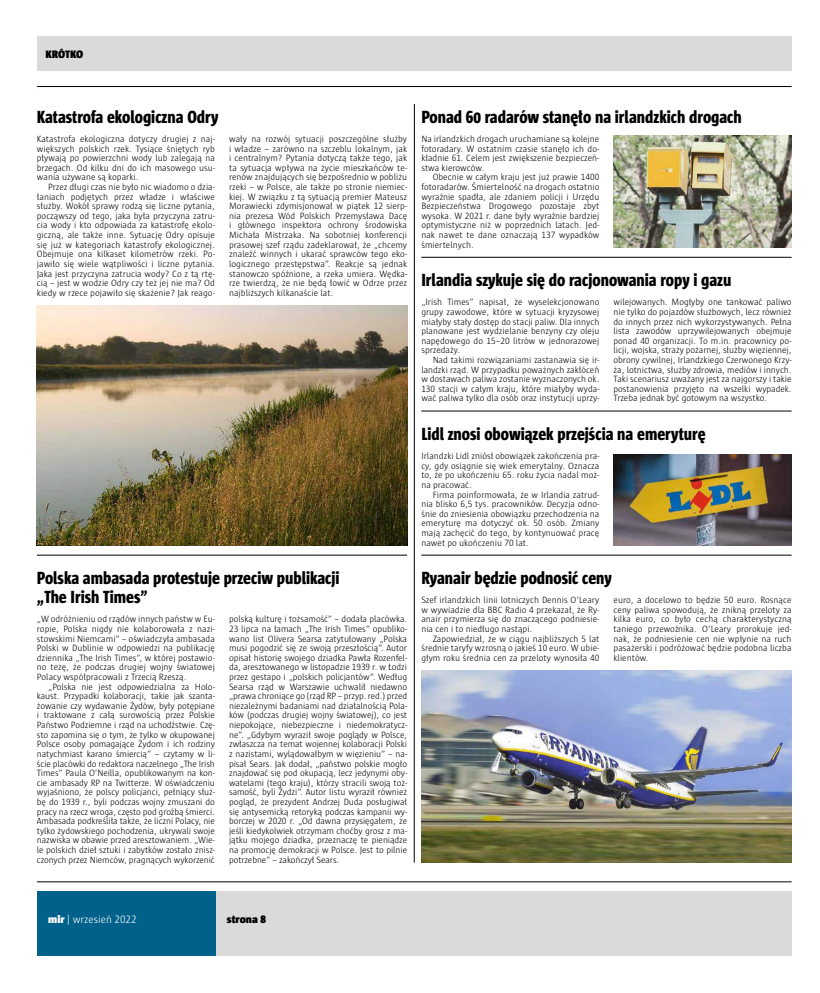
<style>
.page{position:relative;width:820px;height:993px;background:#fff}
.page>*{position:absolute;margin:0;border:0;box-sizing:border-box;transform-origin:0 0}
.t1{font:800 condensed 18px/19.2px "Sun";color:#000}
.t2{font:300 11px "Sun";color:#fff}
.t3{font:900 11px "Sun";letter-spacing:-.005em;color:#000}
.t4{font:300 9.3px/9.6px "Sun";color:#000;text-align:justify}
.s1{font-weight:900}
</style>
<div class="page">
<hr style="left:37px;top:86px;width:754px;height:1px;background:#000">
<hr style="left:37px;top:881px;width:754px;height:1px;background:#000">
<div style="left:37px;top:891px;width:178px;height:64px;background:#00628b"></div>
<div style="left:215px;top:891px;width:576px;height:64px;background:#dadada"></div>
<div style="left:37px;top:37px;width:754px;height:34px;background:#dadada"></div>
<img style="left:37px;top:305px;width:370px;height:240px">
<hr style="left:37px;top:554px;width:370px;height:1px;background:#000">
<hr style="left:414px;top:103px;width:1px;height:759px;background:#000">
<img style="left:613px;top:135px;width:178px;height:112px">
<hr style="left:421px;top:257px;width:370px;height:1px;background:#000">
<hr style="left:421px;top:410px;width:370px;height:1px;background:#000">
<img style="left:613px;top:454px;width:178px;height:91px">
<hr style="left:421px;top:554px;width:370px;height:1px;background:#000">
<img style="left:421px;top:670px;width:370px;height:192px">
<p class="t3" style="left:45px;top:48px;width:39px">KRÓTKO</p>
<h1 class="t1" style="left:37px;top:107px;width:183px">Katastrofa ekologiczna Odry</h1>
<p class="t4" style="left:37px;top:134px;width:179px">Katastrofa ekologiczna dotyczy drugiej z naj&shy;większych polskich rzek. Tysiące śniętych ryb pływają po powierzchni wody lub zalegają na brzegach. Od kilku dni do ich masowego usu&shy;wania używane są koparki.</p>
<p class="t4" style="left:37px;top:182px;width:179px;text-indent:11px">Przez długi czas nie było nic wiadomo o dzia&shy;łaniach podjętych przez władze i właściwe służby. Wokół sprawy rodzą się liczne pytania, począwszy od tego, jaka była przyczyna zatru&shy;cia wody i kto odpowiada za katastrofę ekolo&shy;giczną, ale także inne. Sytuację Odry opisuje się już w kategoriach katastrofy ekologicznej.<br>Obejmuje ona kilkaset kilometrów rzeki. Po&shy;jawiło się wiele wątpliwości i liczne pytania.<br>Jaka jest przyczyna zatrucia wody? Co z tą rtę&shy;cią – jest w wodzie Odry czy też jej nie ma? Od kiedy w rzece pojawiło się skażenie? Jak reago-</p>
<p class="t4" style="left:229px;top:134px;width:179px">wały na rozwój sytuacji poszczególne służby i władze – zarówno na szczeblu lokalnym, jak i centralnym? Pytania dotyczą także tego, jak ta sytuacja wpływa na życie mieszkańców te&shy;renów znajdujących się bezpośrednio w pobliżu rzeki – w Polsce, ale także po stronie niemiec&shy;kiej. W związku z tą sytuacją premier Mateusz Morawiecki zdymisjonował w piątek 12 sierp&shy;nia prezesa Wód Polskich Przemysława Dacę i głównego inspektora ochrony środowiska Michała Mistrzaka. Na sobotniej konferencji prasowej szef rządu zadeklarował, że „chcemy znaleźć winnych i ukarać sprawców tego eko&shy;logicznego przestępstwa”. Reakcje są jednak stanowczo spóźnione, a rzeka umiera. Wędka&shy;rze twierdzą, że nie będą łowić w Odrze przez najbliższych kilkanaście lat.</p>
<h1 class="t1" style="left:37px;top:568px;width:304px">Polska ambasada protestuje przeciw publikacji „The Irish Times”</h1>
<p class="t4" style="left:37px;top:614px;width:179px">„W odróżnieniu od rządów innych państw w Eu&shy;ropie, Polska nigdy nie kolaborowała z nazi&shy;stowskimi Niemcami” – oświadczyła ambasada Polski w Dublinie w odpowiedzi na publikację dziennika „The Irish Times”, w której postawio&shy;no tezę, że podczas drugiej wojny światowej Polacy współpracowali z Trzecią Rzeszą.</p>
<p class="t4" style="left:37px;top:681px;width:179px;text-indent:11px">„Polska nie jest odpowiedzialna za Holo&shy;kaust. Przypadki kolaboracji, takie jak szanta&shy;żowanie czy wydawanie Żydów, były potępiane i traktowane z całą surowością przez Polskie Państwo Podziemne i rząd na uchodźstwie. Czę&shy;sto zapomina się o tym, że tylko w okupowanej Polsce osoby pomagające Żydom i ich rodziny natychmiast karano śmiercią” – czytamy w li&shy;ście placówki do redaktora naczelnego „The Irish Times” Paula O’Neilla, opublikowanym na kon&shy;cie ambasady RP na Twitterze. W oświadczeniu wyjaśniono, że polscy policjanci, pełniący służ&shy;bę do 1939 r., byli podczas wojny zmuszani do pracy na rzecz wroga, często pod groźbą śmierci.<br>Ambasada podkreśliła także, że liczni Polacy, nie tylko żydowskiego pochodzenia, ukrywali swoje nazwiska w obawie przed aresztowaniem. „Wie&shy;le polskich dzieł sztuki i zabytków zostało znisz&shy;czonych przez Niemców, pragnących wykorzenić</p>
<p class="t4" style="left:229px;top:614px;width:179px">polską kulturę i tożsamość” – dodała placówka.<br>23 lipca na łamach „The Irish Times” opubliko&shy;wano list Olivera Searsa zatytułowany „Polska musi pogodzić się ze swoją przeszłością”. Autor opisał historię swojego dziadka Pawła Rozenfel&shy;da, aresztowanego w listopadzie 1939 r. w Łodzi przez gestapo i „polskich policjantów”. Według Searsa rząd w Warszawie uchwalił niedawno „prawa chroniące go (rząd RP – przyp. red.) przed niezależnymi badaniami nad działalnością Pola&shy;ków (podczas drugiej wojny światowej), co jest niepokojące, niebezpieczne i niedemokratycz&shy;ne”. „Gdybym wyraził swoje poglądy w Polsce, zwłaszcza na temat wojennej kolaboracji Polski z nazistami, wylądowałbym w więzieniu” – na&shy;pisał Sears. Jak dodał, „państwo polskie mogło znajdować się pod okupacją, lecz jedynymi oby&shy;watelami (tego kraju), którzy stracili swoją toż&shy;samość, byli Żydzi”. Autor listu wyraził również pogląd, że prezydent Andrzej Duda posługiwał się antysemicką retoryką podczas kampanii wy&shy;borczej w 2020 r. „Od dawna przysięgałem, że jeśli kiedykolwiek otrzymam choćby grosz z ma&shy;jątku mojego dziadka, przeznaczę te pieniądze na promocję demokracji w Polsce. Jest to pilnie potrzebne” – zakończył Sears.</p>
<h1 class="t1" style="left:421px;top:107px;width:322px">Ponad 60 radarów stanęło na irlandzkich drogach</h1>
<p class="t4" style="left:421px;top:134px;width:179px">Na irlandzkich drogach uruchamiane są kolejne fotoradary. W ostatnim czasie stanęło ich do&shy;kładnie 61. Celem jest zwiększenie bezpieczeń&shy;stwa kierowców.</p>
<p class="t4" style="left:421px;top:172px;width:179px;text-indent:11px">Obecnie w całym kraju jest już prawie 1400 fotoradarów. Śmiertelność na drogach ostatnio wyraźnie spadła, ale zdaniem policji i Urzędu Bezpieczeństwa Drogowego pozostaje zbyt wysoka. W 2021 r. dane były wyraźnie bardziej optymistyczne niż w poprzednich latach. Jed&shy;nak nawet te dane oznaczają 137 wypadków śmiertelnych.</p>
<h1 class="t1" style="left:421px;top:270px;width:311px">Irlandia szykuje się do racjonowania ropy i gazu</h1>
<p class="t4" style="left:421px;top:297px;width:179px">„Irish Times” napisał, że wyselekcjonowano grupy zawodowe, które w sytuacji kryzysowej miałyby stały dostęp do stacji paliw. Dla innych planowane jest wydzielanie benzyny czy oleju napędowego do 15–20 litrów w jednorazowej sprzedaży.</p>
<p class="t4" style="left:421px;top:355px;width:179px;text-indent:11px">Nad takimi rozwiązaniami zastanawia się ir&shy;landzki rząd. W przypadku poważnych zakłóceń w dostawach paliwa zostanie wyznaczonych ok.<br>130 stacji w całym kraju, które miałyby wyda&shy;wać paliwa tylko dla osób oraz instytucji uprzy-</p>
<p class="t4" style="left:613px;top:297px;width:179px">wilejowanych. Mogłyby one tankować paliwo nie tylko do pojazdów służbowych, lecz również do innych przez nich wykorzystywanych. Pełna lista zawodów uprzywilejowanych obejmuje ponad 40 organizacji. To m.in. pracownicy po&shy;licji, wojska, straży pożarnej, służby więziennej, obrony cywilnej, Irlandzkiego Czerwonego Krzy&shy;ża, lotnictwa, służby zdrowia, mediów i innych.<br>Taki scenariusz uważany jest za najgorszy i takie postanowienia przyjęto na wszelki wypadek.<br>Trzeba jednak być gotowym na wszystko.</p>
<h1 class="t1" style="left:421px;top:424px;width:285px">Lidl znosi obowiązek przejścia na emeryturę</h1>
<p class="t4" style="left:421px;top:451px;width:179px">Irlandzki Lidl zniósł obowiązek zakończenia pra&shy;cy, gdy osiągnie się wiek emerytalny. Oznacza to, że po ukończeniu 65. roku życia nadal moż&shy;na pracować.</p>
<p class="t4" style="left:421px;top:489px;width:179px;text-indent:11px">Firma poinformowała, że w Irlandia zatrud&shy;nia blisko 6,5 tys. pracowników. Decyzja odno&shy;śnie do zniesienia obowiązku przechodzenia na emeryturę ma dotyczyć ok. 50 osób. Zmiany mają zachęcić do tego, by kontynuować pracę nawet po ukończeniu 70 lat.</p>
<h1 class="t1" style="left:421px;top:568px;width:192px">Ryanair będzie podnosić ceny</h1>
<p class="t4" style="left:421px;top:595px;width:179px">Szef irlandzkich linii lotniczych Dennis O’Leary w wywiadzie dla BBC Radio 4 przekazał, że Ry&shy;anair przymierza się do znaczącego podniesie&shy;nia cen i to niedługo nastąpi.</p>
<p class="t4" style="left:421px;top:633px;width:179px;text-indent:11px">Zapowiedział, że w ciągu najbliższych 5 lat średnie taryfy wzrosną o jakieś 10 euro. W ubie&shy;głym roku średnia cen za przeloty wynosiła 40</p>
<p class="t4" style="left:613px;top:595px;width:179px">euro, a docelowo to będzie 50 euro. Rosnące ceny paliwa spowodują, że znikną przeloty za kilka euro, co było cechą charakterystyczną taniego przewoźnika. O’Leary prorokuje jed&shy;nak, że podniesienie cen nie wpłynie na ruch pasażerski i podróżować będzie podobna liczba klientów.</p>
<p class="t2" style="left:48px;top:913px;width:90px"><span class="s1">mir</span> | wrzesień 2022</p>
<p class="t3" style="left:227px;top:912px;width:41px">strona 8</p>
</div>
